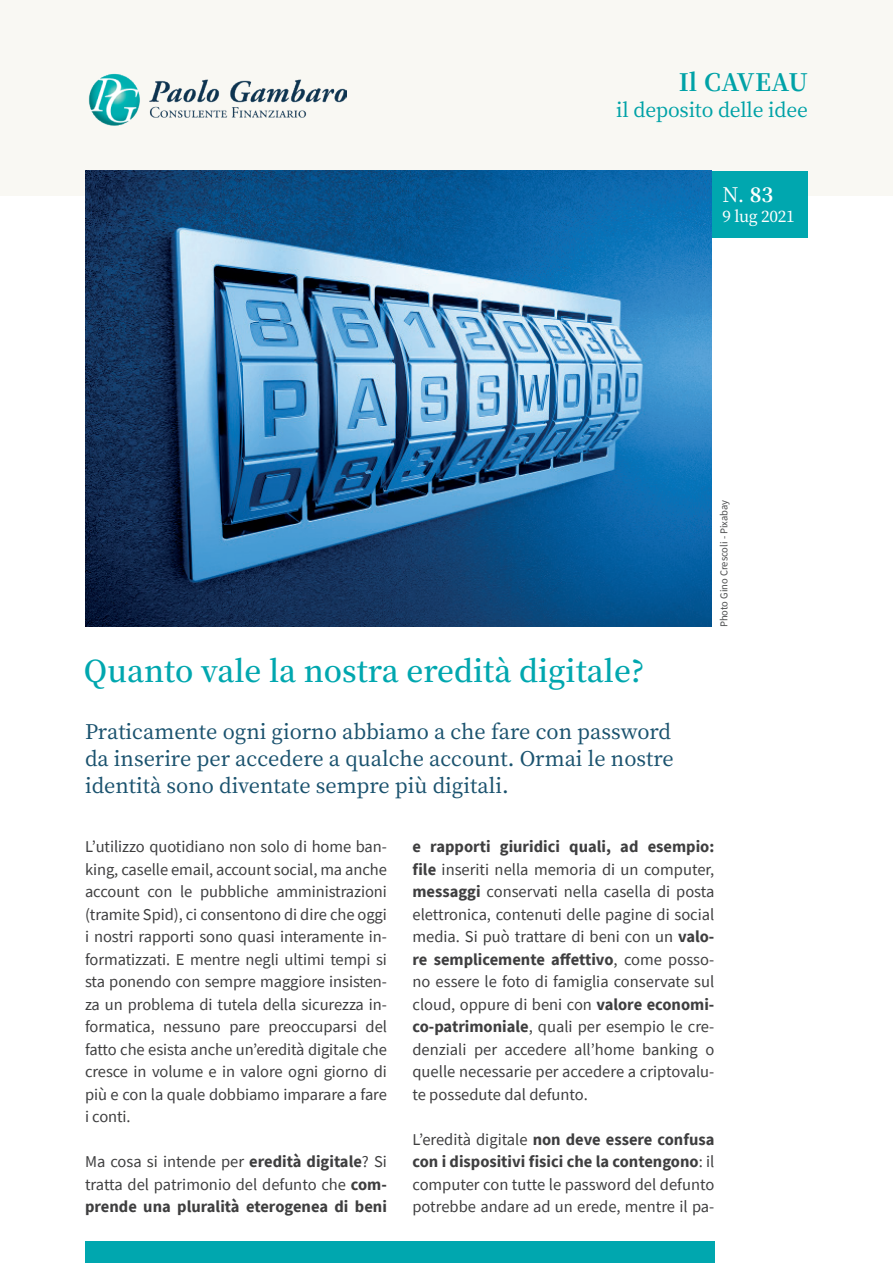
<style>
.page{position:relative;width:893px;height:1263px;background:#fff}
.page>*{position:absolute;margin:0;border:0;box-sizing:border-box;transform-origin:0 0}
.t1{font:600 30px "Noto Serif JP";color:#00a7af}
.t2{font:700 24px "Noto Serif JP";letter-spacing:.02em;color:#00a7af}
.t3{font:500 20.25px/27px "Noto Serif JP";color:#1a526e}
.t4{font:20.25px "Noto Serif JP";color:#fff}
.t5{font:500 19.5px "Noto Serif JP";letter-spacing:-.01em;color:#00a7af}
.t6{font:16.5px/22.5px "Source Sans Pro";color:#3e3e3f;text-align:justify}
.t7{font:500 15.75px "Noto Serif JP";letter-spacing:-.02em;color:#fff}
.t8{font:10.5px "Source Sans Pro";color:#4b4c4d}
.s1{font-weight:700}
</style>
<div class="page">
<div style="left:0;top:0;width:893px;height:196px;background:#f9f8f3"></div>
<div style="left:706px;top:171px;width:102px;height:67px;background:#00a7af"></div>
<div style="left:85px;top:1242px;width:629px;height:21px;background:#00a7af"></div>
<img style="left:88px;top:73px;width:258px;height:52px">
<img style="left:85px;top:171px;width:626px;height:456px">
<h2 class="t2" style="left:678px;top:68px;width:131px">Il CAVEAU</h2>
<p class="t5" style="left:616px;top:99px;width:193px">il deposito delle idee</p>
<p class="t4" style="left:722px;top:184px;width:52px">N. <span class="s1">83</span></p>
<p class="t7" style="left:722px;top:208px;width:74px">9 lug 2021</p>
<h1 class="t1" style="left:84px;top:654px;width:562px">Quanto vale la nostra eredità digitale?</h1>
<p class="t3" style="left:85px;top:719px;width:590px">Praticamente ogni giorno abbiamo a che fare con password da inserire per accedere a qualche account. Ormai le nostre identità sono diventate sempre più digitali.</p>
<p class="t8" style="left:717px;top:627px;width:129px;rotate:-90deg">Photo Gino Crescoli - Pixabay</p>
<p class="t6" style="left:85px;top:835px;width:303px">L’utilizzo quotidiano non solo di home ban&shy;king, caselle email, account social, ma anche account con le pubbliche amministrazioni (tramite Spid), ci consentono di dire che oggi i nostri rapporti sono quasi interamente in&shy;formatizzati. E mentre negli ultimi tempi si sta ponendo con sempre maggiore insisten&shy;za un problema di tutela della sicurezza in&shy;formatica, nessuno pare preoccuparsi del fatto che esista anche un’eredità digitale che cresce in volume e in valore ogni giorno di più e con la quale dobbiamo imparare a fare i conti.</p>
<p class="t6" style="left:85px;top:1150px;width:303px">Ma cosa si intende per <span class="s1">eredità digitale</span>? Si tratta del patrimonio del defunto che <span class="s1">com&shy;prende una pluralità eterogenea di beni</span></p>
<p class="t6" style="left:412px;top:835px;width:303px"><span class="s1">e rapporti giuridici quali, ad esempio: file</span> inseriti nella memoria di un computer, <span class="s1">messaggi</span> conservati nella casella di posta elettronica, contenuti delle pagine di social media. Si può trattare di beni con un <span class="s1">valo&shy;re semplicemente affettivo</span>, come posso&shy;no essere le foto di famiglia conservate sul cloud, oppure di beni con <span class="s1">valore economi&shy;co-patrimoniale</span>, quali per esempio le cre&shy;denziali per accedere all’home banking o quelle necessarie per accedere a criptovalu&shy;te possedute dal defunto.</p>
<p class="t6" style="left:412px;top:1128px;width:303px">L’eredità digitale <span class="s1">non deve essere confusa con i dispositivi fisici che la contengono</span>: il computer con tutte le password del defunto potrebbe andare ad un erede, mentre il pa-</p>
</div>
